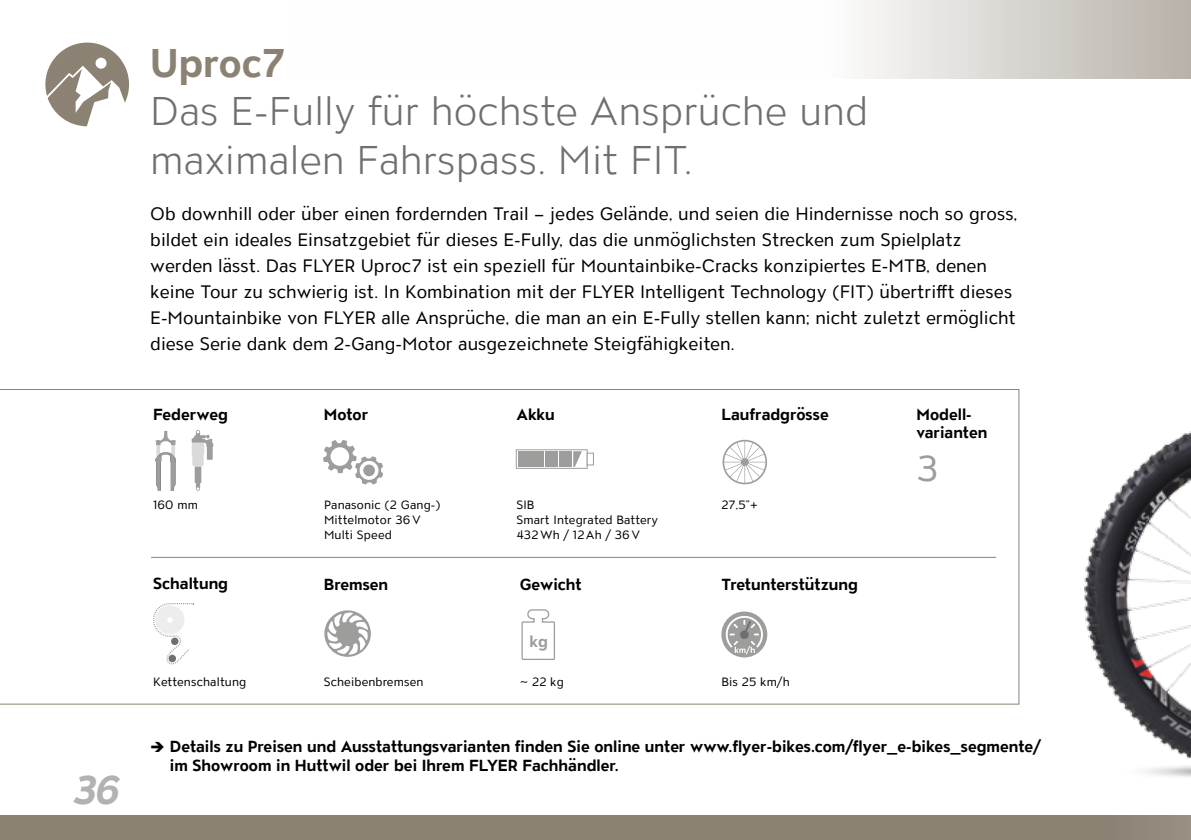
<style>
.page{position:relative;width:1191px;height:840px;background:#fff}
.page>*{position:absolute;margin:0;border:0;box-sizing:border-box;transform-origin:0 0}
.t1{font:300 40px/48px "ATC Overlook";color:#706f6f}
.t2{font:700 40px "ATC Overlook";color:#8c8274}
.t3{font:italic 700 40px "ATC Overlook";color:#b3b2b2}
.t4{font:36px "ATC Overlook";color:#9d9d9c}
.t5{font:18px/26px "ATC Overlook";color:#000}
.t6{font:700 16px/19px "ATC Overlook";color:#000}
.t7{font:700 16px "ATC Overlook";color:#9d9d9c}
.t8{font:12px/15px "ATC Overlook";letter-spacing:.01em;color:#000}
</style>
<div class="page">
<img style="left:1084px;top:431px;width:107px;height:346px">
<div style="left:0;top:814px;width:1191px;height:25px;background:#8c8274"></div>
<svg style="left:864px;top:0;width:327px;height:78px;background:#d6d3ce"></svg>
<svg style="left:45px;top:43px;width:84px;height:83px"></svg>
<svg style="left:0;top:389px;width:1019px;height:315px"></svg>
<hr style="left:151px;top:556px;width:845px;height:1px;background:#8c8274">
<svg style="left:323px;top:439px;width:60px;height:45px"></svg>
<svg style="left:530px;top:451px;width:55px;height:15px"></svg>
<div style="left:516px;top:449px;width:71px;height:19px;border:1px solid #9d9d9c"></div>
<div style="left:587px;top:453px;width:6px;height:11px;background:#fff"></div>
<div style="left:587px;top:452px;width:7px;height:13px;border:1px solid #9d9d9c"></div>
<div style="left:518px;top:451px;width:12px;height:15px;background:#9d9d9c"></div>
<div style="left:532px;top:451px;width:12px;height:15px;background:#9d9d9c"></div>
<div style="left:546px;top:451px;width:12px;height:15px;background:#9d9d9c"></div>
<div style="left:559px;top:451px;width:12px;height:15px;background:#9d9d9c"></div>
<svg style="left:573px;top:451px;width:9px;height:15px"></svg>
<svg style="left:722px;top:439px;width:45px;height:45px"></svg>
<svg style="left:324px;top:610px;width:47px;height:46px"></svg>
<svg style="left:521px;top:609px;width:34px;height:50px"></svg>
<svg style="left:721px;top:611px;width:46px;height:46px"></svg>
<svg style="left:153px;top:602px;width:41px;height:62px"></svg>
<div style="left:171px;top:637px;width:7px;height:7px;background:#706f6f;border-radius:50%"></div>
<div style="left:169px;top:654px;width:7px;height:7px;background:#706f6f;border-radius:50%"></div>
<svg style="left:192px;top:429px;width:21px;height:61px"></svg>
<svg style="left:155px;top:430px;width:21px;height:60px"></svg>
<h1 class="t3" style="left:74px;top:766px;width:48px">36</h1>
<h1 class="t2" style="left:150px;top:41px;width:137px">Uproc7</h1>
<h1 class="t1" style="left:150px;top:89px;width:719px">Das E-Fully für höchste Ansprüche und maximalen Fahrspass. Mit FIT.</h1>
<p class="t5" style="left:150px;top:202px;width:868px">Ob downhill oder über einen fordernden Trail – jedes Gelände, und seien die Hindernisse noch so gross, bildet ein ideales Einsatzgebiet für dieses E-Fully, das die unmöglichsten Strecken zum Spielplatz werden lässt. Das FLYER Uproc7 ist ein speziell für Mountainbike-Cracks konzipiertes E-MTB, denen keine Tour zu schwierig ist. In Kombination mit der FLYER Intelligent Technology (FIT) übertrifft dieses E-Mountainbike von FLYER alle Ansprüche, die man an ein E-Fully stellen kann; nicht zuletzt ermöglicht diese Serie dank dem 2-Gang-Motor ausgezeichnete Steigfähigkeiten.</p>
<p class="t6" style="left:153px;top:406px;width:76px">Federweg</p>
<p class="t6" style="left:324px;top:406px;width:46px">Motor</p>
<p class="t6" style="left:516px;top:406px;width:40px">Akku</p>
<p class="t6" style="left:721px;top:406px;width:109px">Laufradgrösse</p>
<p class="t6" style="left:916px;top:406px;width:72px;line-height:18px">Modell&shy;varianten</p>
<h2 class="t4" style="left:916px;top:447px;width:23px">3</h2>
<p class="t8" style="left:153px;top:497px;width:46px">160 mm</p>
<p class="t8" style="left:324px;top:497px;width:118px">Panasonic (2 Gang-)<br>Mittelmotor 36V<br>Multi Speed</p>
<p class="t8" style="left:516px;top:497px;width:143px">SIB<br>Smart Integrated Battery<br>432Wh / 12Ah / 36V</p>
<p class="t8" style="left:721px;top:497px;width:38px">27,5”+</p>
<p class="t6" style="left:153px;top:574px;width:76px">Schaltung</p>
<p class="t6" style="left:324px;top:575px;width:66px">Bremsen</p>
<p class="t6" style="left:520px;top:575px;width:63px">Gewicht</p>
<p class="t6" style="left:721px;top:575px;width:138px">Tretunterstützung</p>
<p class="t7" style="left:529px;top:631px;width:20px">kg</p>
<p class="t8" style="left:324px;top:674px;width:101px">Scheibenbremsen</p>
<p class="t8" style="left:153px;top:674px;width:95px">Kettenschaltung</p>
<p class="t8" style="left:520px;top:674px;width:46px">~ 22 kg</p>
<p class="t8" style="left:721px;top:674px;width:70px">Bis 25 km/h</p>
<p class="t6" style="left:170px;top:737px;width:872px;text-indent:-20px">➔ Details zu Preisen und Ausstattungsvarianten finden Sie online unter www.flyer-bikes.com/flyer_e-bikes_segmente/ im Showroom in Huttwil oder bei Ihrem FLYER Fachhändler.</p>
</div>
